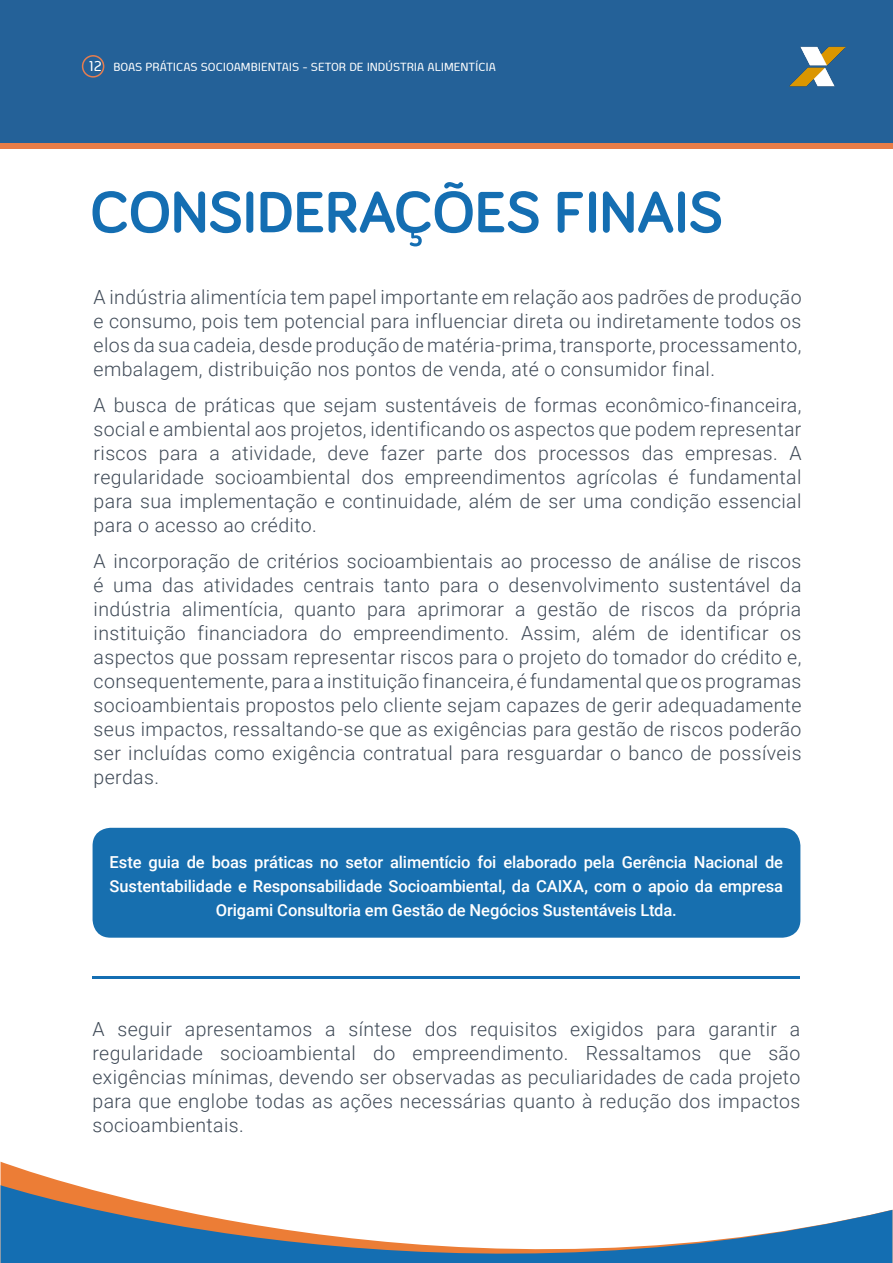
<style>
.page{position:relative;width:893px;height:1263px;background:#fff}
.page>*{position:absolute;margin:0;border:0;box-sizing:border-box;transform-origin:0 0}
.t1{font:700 60px "Bariol";color:#146eb2}
.Black{font:300 19.5px/24px "Roboto";letter-spacing:.02em;color:#3f4a57;text-align:justify}
.White{font:500 16.5px/24px "Roboto";letter-spacing:-.005em;color:#fff;text-align:center}
.t2{font:500 13.5px "Aeroportal";color:#fff}
.s1{font-size:16.5px}
</style>
<div class="page">
<svg style="left:0;top:142px;width:893px;height:7px;background:#cc7953"></svg>
<div style="left:0;top:0;width:893px;height:142px;background:#246198"></div>
<img style="left:790px;top:46px;width:56px;height:41px">
<svg style="left:1px;top:1162px;width:74px;height:23px"></svg>
<svg style="left:1px;top:1185px;width:891px;height:78px"></svg>
<svg style="left:892px;top:1209px;width:1px;height:54px"></svg>
<div style="left:82px;top:55px;width:22px;height:23px;border:2px solid #e67d4f;border-radius:50%"></div>
<svg style="left:93px;top:976px;width:707px;height:2px"></svg>
<div style="left:93px;top:828px;width:707px;height:110px;background:#176faf;border-radius:18px"></div>
<p class="t2" style="left:89px;top:60px;width:409px"><span class="s1">12</span> BOAS PRÁTICAS SOCIOAMBIENTAIS - SETOR DE INDÚSTRIA ALIMENTÍCIA</p>
<h1 class="t1" style="left:90px;top:171px;width:634px">CONSIDERAÇÕES FINAIS</h1>
<p class="Black" style="left:94px;top:285px;width:709px">A indústria alimentícia tem papel importante em relação aos padrões de produção e consumo, pois tem potencial para influenciar direta ou indiretamente todos os elos da sua cadeia, desde produção de matéria-prima, transporte, processamento, embalagem, distribuição nos pontos de venda, até o consumidor final.</p>
<p class="Black" style="left:94px;top:393px;width:709px">A busca de práticas que sejam sustentáveis de formas econômico-financeira, social e ambiental aos projetos, identificando os aspectos que podem representar riscos para a atividade, deve fazer parte dos processos das empresas. A regularidade socioambiental dos empreendimentos agrícolas é fundamental para sua implementação e continuidade, além de ser uma condição essencial para o acesso ao crédito.</p>
<p class="Black" style="left:94px;top:549px;width:709px">A incorporação de critérios socioambientais ao processo de análise de riscos é uma das atividades centrais tanto para o desenvolvimento sustentável da indústria alimentícia, quanto para aprimorar a gestão de riscos da própria instituição financiadora do empreendimento. Assim, além de identificar os aspectos que possam representar riscos para o projeto do tomador do crédito e, consequentemente, para a instituição financeira, é fundamental que os programas socioambientais propostos pelo cliente sejam capazes de gerir adequadamente seus impactos, ressaltando-se que as exigências para gestão de riscos poderão ser incluídas como exigência contratual para resguardar o banco de possíveis perdas.</p>
<p class="White" style="left:110px;top:850px;width:675px">Este guia de boas práticas no setor alimentício foi elaborado pela Gerência Nacional de<br>Sustentabilidade e Responsabilidade Socioambiental, da CAIXA, com o apoio da empresa<br>Origami Consultoria em Gestão de Negócios Sustentáveis Ltda.</p>
<p class="Black" style="left:93px;top:1017px;width:709px">A seguir apresentamos a síntese dos requisitos exigidos para garantir a regularidade socioambiental do empreendimento. Ressaltamos que são exigências mínimas, devendo ser observadas as peculiaridades de cada projeto para que englobe todas as ações necessárias quanto à redução dos impactos socioambientais.</p>
</div>
